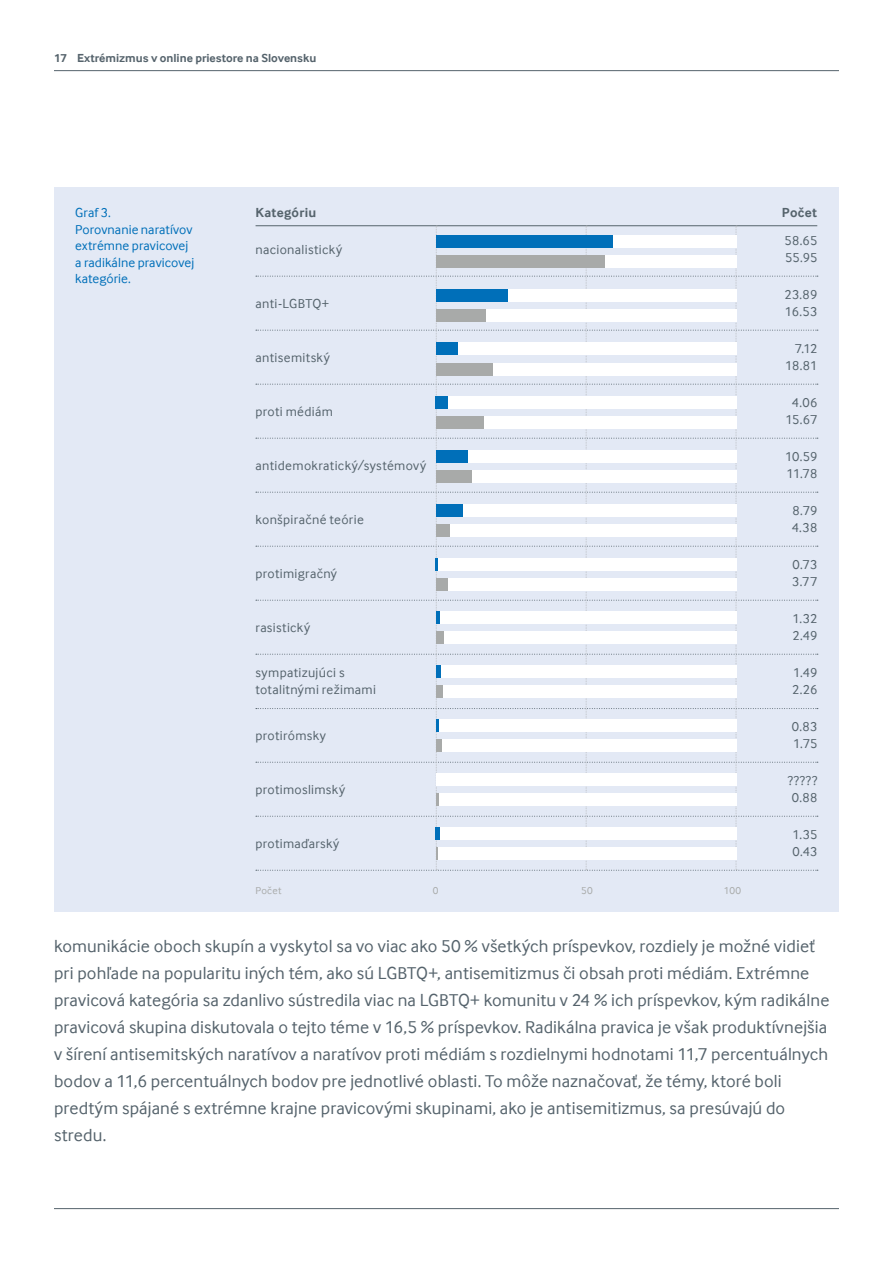
<style>
.page{position:relative;width:893px;height:1263px;background:#fff}
.page>*{position:absolute;margin:0;border:0;box-sizing:border-box;transform-origin:0 0}
.Body_copy___grey{font:18px/27px "Interface Corp";letter-spacing:.005em;color:#55636c}
.Body_copy___grey-2{font:13.5px/16.5px "Interface Corp";letter-spacing:.025em;color:#55636c}
.Body_copy___grey-3{font:13.5px/16.5px "Interface Corp";letter-spacing:.005em;color:#006fb9}
.Body_copy___grey-4{font:700 13.5px "Interface Corp";letter-spacing:.02em;color:#55636c}
.t1{font:700 12px "Interface Corp";color:#55636c}
.Bullet_list{font:10.5px "Interface Corp";letter-spacing:.025em;color:#a8aaa9}
</style>
<div class="page">
<hr style="left:54px;top:70px;width:785px;height:1px;background:#55636c">
<hr style="left:54px;top:1208px;width:785px;height:1px;background:#55636c">
<div style="left:54px;top:187px;width:785px;height:725px;background:#e3e9f5"></div>
<hr style="left:256px;top:225px;width:561px;height:1px;background:#55636c">
<svg style="left:256px;top:226px;width:562px;height:645px"></svg>
<p class="t1" style="left:54px;top:51px;width:264px">17 Extrémizmus v online priestore na Slovensku</p>
<p class="Body_copy___grey-3" style="left:75px;top:205px;width:120px">Graf 3.<br>Porovnanie naratívov extrémne pravicovej a radikálne pravicovej kategórie.</p>
<p class="Body_copy___grey-4" style="left:256px;top:205px;width:62px">Kategóriu</p>
<p class="Body_copy___grey-4" style="left:782px;top:205px;width:37px">Počet</p>
<p class="Body_copy___grey-2" style="left:785px;top:233px;width:34px">58.65<br>55.95</p>
<p class="Body_copy___grey-2" style="left:785px;top:287px;width:34px">23.89<br>16.53</p>
<p class="Body_copy___grey-2" style="left:785px;top:341px;width:34px;text-align:right">7.12<br>18.81</p>
<p class="Body_copy___grey-2" style="left:785px;top:395px;width:33px;text-align:center">4.06<br>15.67</p>
<p class="Body_copy___grey-2" style="left:785px;top:449px;width:34px">10.59<br>11.78</p>
<p class="Body_copy___grey-2" style="left:792px;top:503px;width:27px">8.79<br>4.38</p>
<p class="Body_copy___grey-2" style="left:792px;top:557px;width:26px">0.73<br>3.77</p>
<p class="Body_copy___grey-2" style="left:792px;top:611px;width:26px">1.32<br>2.49</p>
<p class="Body_copy___grey-2" style="left:792px;top:665px;width:27px">1.49<br>2.26</p>
<p class="Body_copy___grey-2" style="left:792px;top:719px;width:27px">0.83<br>1.75</p>
<p class="Body_copy___grey-2" style="left:788px;top:773px;width:31px;text-align:center">?????<br>0.88</p>
<p class="Body_copy___grey-2" style="left:792px;top:827px;width:26px">1.35<br>0.43</p>
<p class="Body_copy___grey-2" style="left:256px;top:242px;width:88px">nacionalistický</p>
<p class="Body_copy___grey-2" style="left:256px;top:296px;width:75px">anti-LGBTQ+</p>
<p class="Body_copy___grey-2" style="left:256px;top:350px;width:76px">antisemitský</p>
<p class="Body_copy___grey-2" style="left:256px;top:404px;width:79px">proti médiám</p>
<p class="Body_copy___grey-2" style="left:256px;top:458px;width:172px">antidemokratický/systémový</p>
<p class="Body_copy___grey-2" style="left:256px;top:512px;width:110px">konšpiračné teórie</p>
<p class="Body_copy___grey-2" style="left:256px;top:566px;width:83px">protimigračný</p>
<p class="Body_copy___grey-2" style="left:256px;top:620px;width:56px">rasistický</p>
<p class="Body_copy___grey-2" style="left:256px;top:665px;width:122px">sympatizujúci s totalitnými režimami</p>
<p class="Body_copy___grey-2" style="left:256px;top:728px;width:72px">protirómsky</p>
<p class="Body_copy___grey-2" style="left:256px;top:782px;width:91px">protimoslimský</p>
<p class="Body_copy___grey-2" style="left:256px;top:836px;width:85px">protimaďarský</p>
<p class="Bullet_list" style="left:256px;top:884px;width:27px">Počet</p>
<p class="Bullet_list" style="left:433px;top:884px;width:7px">0</p>
<p class="Bullet_list" style="left:581px;top:884px;width:13px">50</p>
<p class="Bullet_list" style="left:724px;top:884px;width:19px">100</p>
<p class="Body_copy___grey" style="left:54px;top:932px;width:777px">komunikácie oboch skupín a vyskytol sa vo viac ako 50 % všetkých príspevkov, rozdiely je možné vidieť pri pohľade na popularitu iných tém, ako sú LGBTQ+, antisemitizmus či obsah proti médiám. Extrémne pravicová kategória sa zdanlivo sústredila viac na LGBTQ+ komunitu v 24 % ich príspevkov, kým radikálne pravicová skupina diskutovala o tejto téme v 16,5 % príspevkov. Radikálna pravica je však produktívnejšia v šírení antisemitských naratívov a naratívov proti médiám s rozdielnymi hodnotami 11,7 percentuálnych bodov a 11,6 percentuálnych bodov pre jednotlivé oblasti. To môže naznačovať, že témy, ktoré boli predtým spájané s extrémne krajne pravicovými skupinami, ako je antisemitizmus, sa presúvajú do stredu.</p>
</div>
